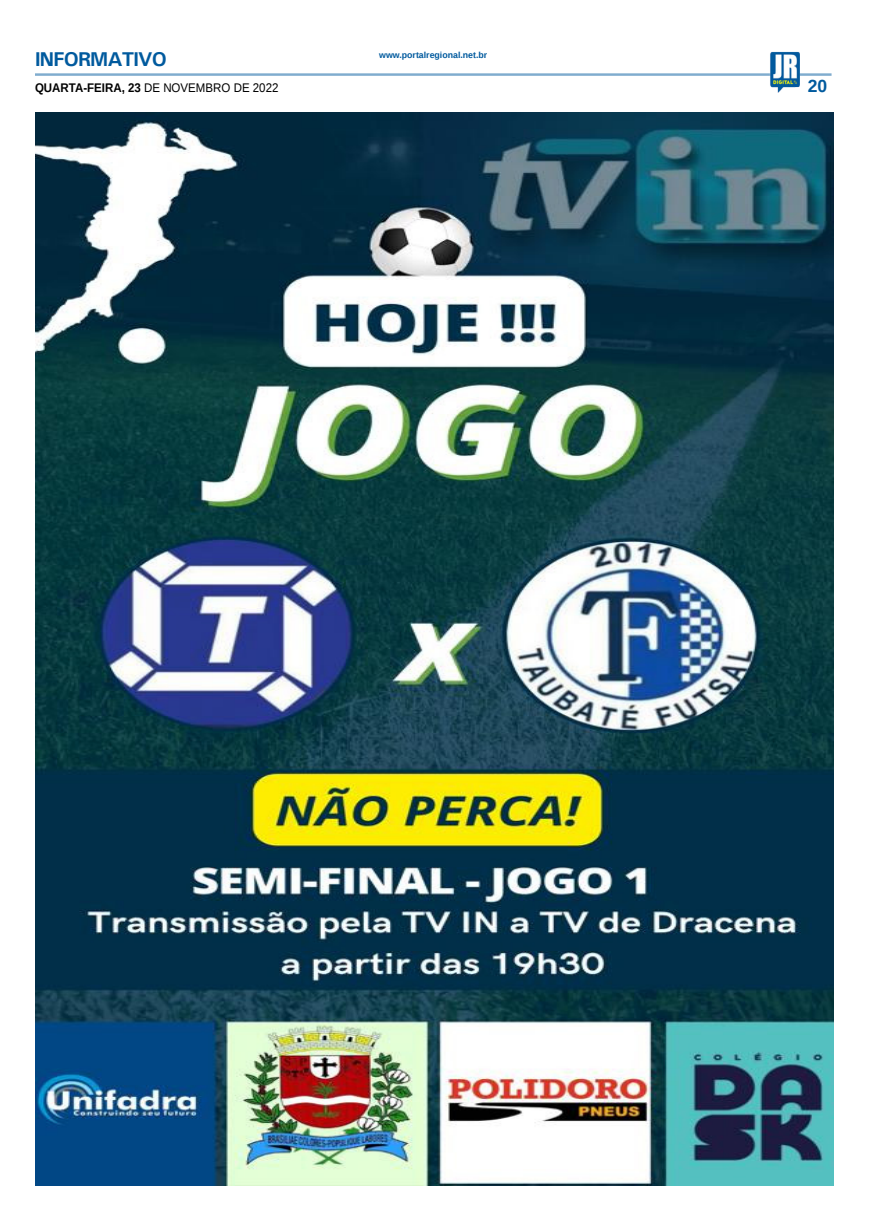
<style>
.page{position:relative;width:869px;height:1223px;background:#fff}
.page>*{position:absolute;margin:0;border:0;box-sizing:border-box;transform-origin:0 0}
.TITULO_PG{font:700 20px "Univers";letter-spacing:-.04em;color:#005a9e}
.TÍTULO{font:700 17.5px "Liberation Sans";color:#005a9e}
.DATA_PG{font:12.5px "Liberation Sans";color:#000;scale:.92 1}
.DATA_PG-2{font:700 8.75px "Liberation Sans";color:#005a9e}
.s1{font-weight:700}
</style>
<div class="page">
<hr style="left:35px;top:73px;width:796px;height:3px;background:#005a9e">
<img style="left:768px;top:52px;width:31px;height:41px">
<img style="left:35px;top:112px;width:798px;height:1073px">
<p class="TITULO_PG" style="left:35px;top:47px;width:133px">INFORMATIVO</p>
<p class="DATA_PG" style="left:35px;top:81px;width:266px"><span class="s1">QUARTA-FEIRA, 23</span> DE NOVEMBRO DE 2022</p>
<p class="DATA_PG-2" style="left:379px;top:49px;width:110px">www.portalregional.net.br</p>
<p class="TÍTULO" style="left:807px;top:74px;width:21px">20</p>
</div>
